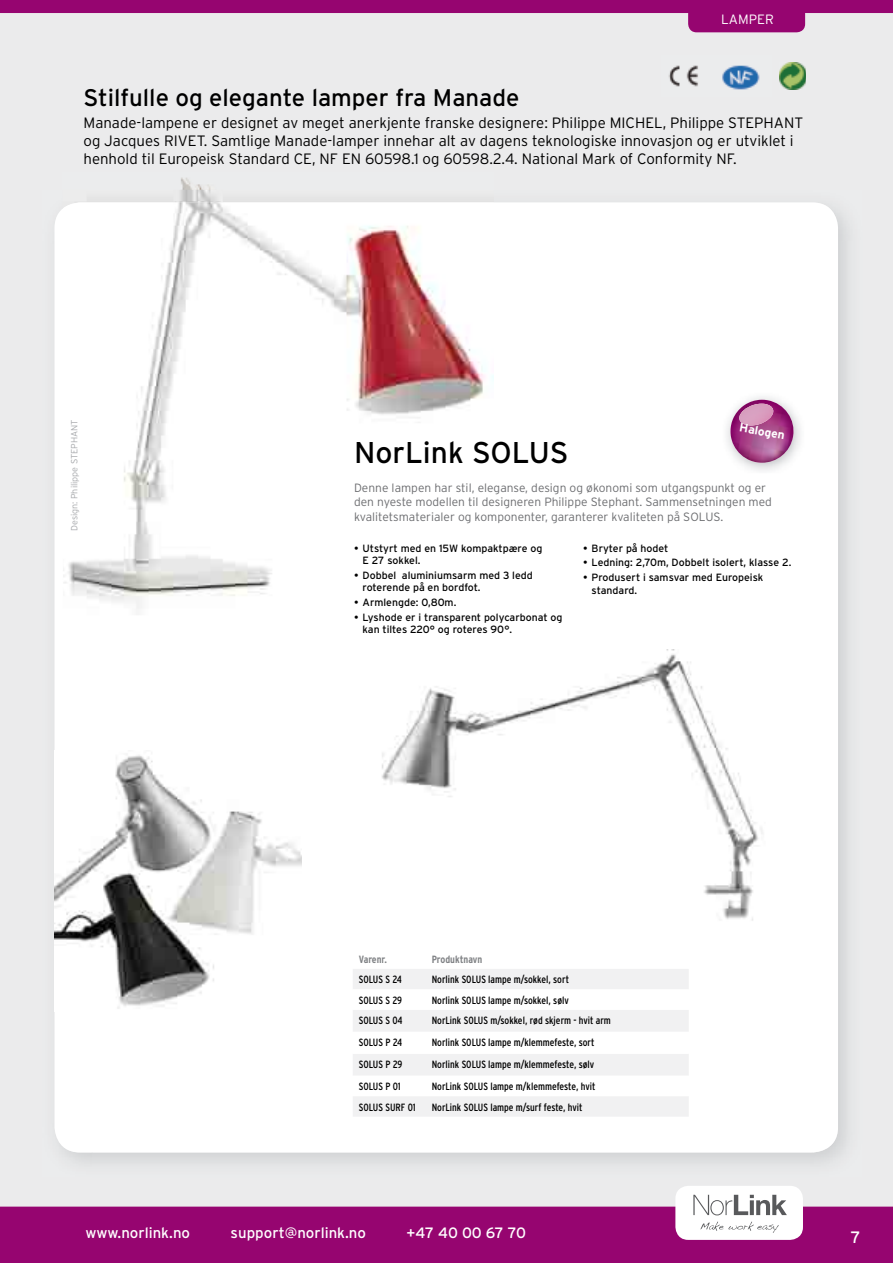
<style>
.page{position:relative;width:893px;height:1263px;background:#ebebec}
.page>*{position:absolute;margin:0;border:0;box-sizing:border-box;transform-origin:0 0}
.t1{font:30px "Interstate";color:#000}
.t2{font:24px "Interstate";color:#000}
.t3{font:16.5px "Interstate";color:#fff}
.t4{font:300 15px/18px "Interstate";color:#000}
.t5{font:15px "Interstate";color:#fff}
.t6{font:300 13.5px "Interstate";color:#fff}
.t7{font:300 12px/14.4px "Interstate";color:#6d6e71}
.t8{font:700 12px "Interstate";color:#fff}
.t9{font:condensed 10.5px "Interstate";color:#000}
.t10{font:10.5px/12.6px "Interstate";color:#000}
.t11{font:700 condensed 10.5px "Interstate";color:#808285}
.t12{font:300 9px "Interstate";color:#a7a9ac}
</style>
<div class="page">
<div style="left:0;top:0;width:893px;height:13px;background:#960570"></div>
<div style="left:688px;top:5px;width:117px;height:27px;background:#960570;border-radius:9px"></div>
<div style="left:0;top:1206px;width:893px;height:57px;background:#960570"></div>
<div style="left:675px;top:1186px;width:128px;height:54px;background:#fff;border-radius:13px"></div>
<svg style="left:693px;top:1195px;width:94px;height:20px"></svg>
<svg style="left:700px;top:1221px;width:79px;height:12px"></svg>
<img style="left:54px;top:210px;width:38px;height:954px">
<img style="left:825px;top:205px;width:24px;height:35px">
<div style="left:813px;top:240px;width:35px;height:924px;background:#d8dadb"></div>
<div style="left:55px;top:202px;width:783px;height:950px;background:#fff;border-radius:26px"></div>
<img style="left:669px;top:65px;width:91px;height:25px">
<img style="left:779px;top:63px;width:27px;height:26px">
<img style="left:175px;top:178px;width:45px;height:24px">
<img style="left:63px;top:202px;width:431px;height:407px">
<div style="left:353px;top:969px;width:336px;height:147px;background:#f1f1f2"></div>
<svg style="left:353px;top:989px;width:336px;height:107px"></svg>
<img style="left:55px;top:755px;width:247px;height:254px">
<img style="left:726px;top:397px;width:74px;height:74px">
<img style="left:730px;top:400px;width:66px;height:63px">
<img style="left:739px;top:404px;width:34px;height:22px">
<img style="left:382px;top:650px;width:381px;height:271px">
<p class="t6" style="left:721px;top:12px;width:54px">LAMPER</p>
<h2 class="t2" style="left:84px;top:84px;width:437px">Stilfulle og elegante lamper fra Manade</h2>
<p class="t4" style="left:84px;top:114px;width:721px">Manade-lampene er designet av meget anerkjente franske designere: Philippe MICHEL, Philippe STEPHANT og Jacques RIVET. Samtlige Manade-lamper innehar alt av dagens teknologiske innovasjon og er utviklet i henhold til Europeisk Standard CE, NF EN 60598.1 og 60598.2.4. National Mark of Conformity NF.</p>
<p class="t12" style="left:69px;top:531px;width:113px;rotate:-90deg">Design: Philippe STEPHANT</p>
<p class="t8" style="left:741px;top:421px;width:47px;rotate:10deg">Halogen</p>
<h1 class="t1" style="left:354px;top:436px;width:216px">NorLink SOLUS</h1>
<p class="t7" style="left:354px;top:480px;width:419px">Denne lampen har stil, eleganse, design og økonomi som utgangspunkt og er den nyeste modellen til designeren Philippe Stephant. Sammensetningen med kvalitetsmaterialer og komponenter, garanterer kvaliteten på SOLUS.</p>
<p class="t10" style="left:363px;top:541px;width:181px;text-indent:-9px">• Utstyrt med en 15W kompaktpære og<br>E 27 sokkel.</p>
<p class="t10" style="left:363px;top:569px;width:172px;text-indent:-9px">• Dobbel aluminiumsarm med 3 ledd roterende på en bordfot.</p>
<p class="t10" style="left:354px;top:596px;width:104px">• Armlengde: 0,80m.</p>
<p class="t10" style="left:363px;top:611px;width:201px;text-indent:-9px">• Lyshode er i transparent polycarbonat og kan tiltes 220° og roteres 90°.</p>
<p class="t10" style="left:583px;top:541px;width:87px">• Bryter på hodet</p>
<p class="t10" style="left:583px;top:556px;width:210px">• Ledning: 2,70m, Dobbelt isolert, klasse 2.</p>
<p class="t10" style="left:592px;top:571px;width:173px;text-indent:-9px">• Produsert i samsvar med Europeisk standard.</p>
<p class="t11" style="left:359px;top:953px;width:30px">Varenr.</p>
<p class="t11" style="left:432px;top:953px;width:52px">Produktnavn</p>
<p class="t9" style="left:359px;top:974px;width:44px">SOLUS S 24</p>
<p class="t9" style="left:432px;top:974px;width:139px">Norlink SOLUS lampe m/sokkel, sort</p>
<p class="t9" style="left:359px;top:994px;width:45px">SOLUS S 29</p>
<p class="t9" style="left:432px;top:994px;width:139px">Norlink SOLUS lampe m/sokkel, sølv</p>
<p class="t9" style="left:359px;top:1015px;width:45px">SOLUS S 04</p>
<p class="t9" style="left:432px;top:1015px;width:181px">NorLink SOLUS m/sokkel, rød skjerm - hvit arm</p>
<p class="t9" style="left:359px;top:1037px;width:45px">SOLUS P 24</p>
<p class="t9" style="left:432px;top:1037px;width:164px">Norlink SOLUS lampe m/klemmefeste, sort</p>
<p class="t9" style="left:359px;top:1059px;width:45px">SOLUS P 29</p>
<p class="t9" style="left:432px;top:1059px;width:164px">Norlink SOLUS lampe m/klemmefeste, sølv</p>
<p class="t9" style="left:359px;top:1081px;width:44px">SOLUS P 01</p>
<p class="t9" style="left:432px;top:1081px;width:165px">NorLink SOLUS lampe m/klemmefeste, hvit</p>
<p class="t9" style="left:359px;top:1101px;width:59px">SOLUS SURF 01</p>
<p class="t9" style="left:432px;top:1101px;width:152px">NorLink SOLUS lampe m/surf feste, hvit</p>
<h3 class="t5" style="left:85px;top:1224px;width:106px">www.norlink.no</h3>
<h3 class="t5" style="left:231px;top:1224px;width:137px">support@norlink.no</h3>
<h3 class="t5" style="left:407px;top:1224px;width:121px">+47 40 00 67 70</h3>
<h3 class="t3" style="left:851px;top:1227px;width:11px">7</h3>
</div>
